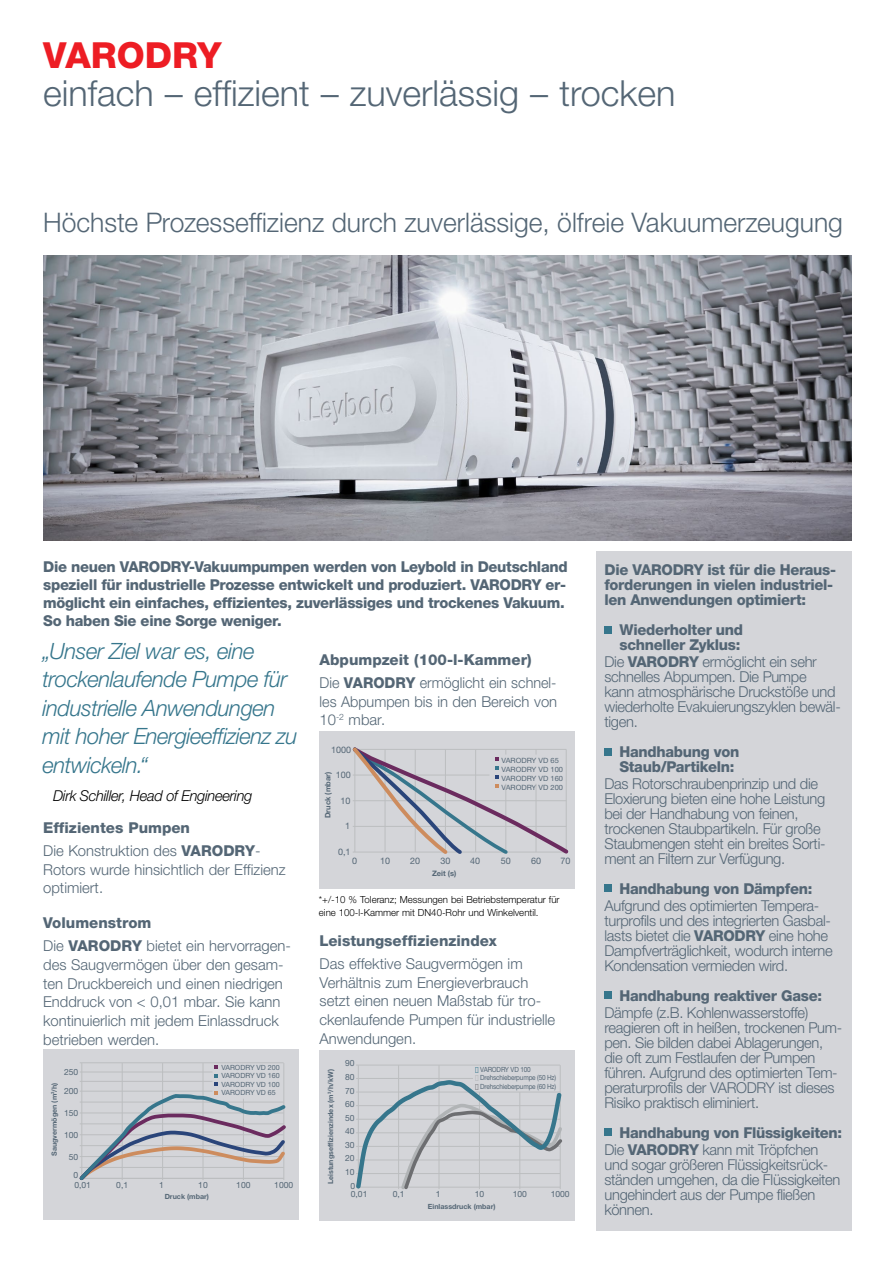
<style>
.page{position:relative;width:893px;height:1263px;background:#fff}
.page>*{position:absolute;margin:0;border:0;box-sizing:border-box;transform-origin:0 0}
.t1{font:300 36px "Helvetica Neue LTW1 G";color:#546675}
.t2{font:800 36px "Helvetica Neue LTW1 G";color:#ed1d24}
.t3{font:300 27px "Helvetica Neue LTW1 G";color:#546675}
.t4{font:italic 300 22.5px/28.5px "Helvetica Neue LTW1 G";letter-spacing:-.02em;color:#36768c}
.t5{font:300 15px/15px "Helvetica Neue LTW1 G";letter-spacing:-.02em;color:#546675}
.t6{font:800 15px/15px "Helvetica Neue LTW1 G";letter-spacing:-.02em;color:#546675}
.t7{font:300 15px/18.8px "Helvetica Neue LTW1 G";color:#546675}
.t8{font:800 15px/23px "Helvetica Neue LTW1 G";color:#546675}
.t9{font:300 15px/18.8px "Helvetica Neue LTW1 G";color:#546675;scale:.96 1}
.t10{font:italic 300 15px "Helvetica Neue LTW1 G";letter-spacing:-.02em;color:#000}
.t11{font:300 9.75px/13.5px "Helvetica Neue LTW1 G";color:#000}
.t12{font:9px "Helvetica Neue LT Std";color:#546675}
.t13{font:8.55px/10.1px "Helvetica Neue LT Std";color:#546675}
.t14{font:700 7.5px "Helvetica Neue LT Std";color:#546675}
.t15{font:7.2px/8.7px "Helvetica Neue LT Std";color:#546675;scale:1.04 1}
.t16{font:700 7.05px "Helvetica Neue LT Std";color:#546675}
.t17{font:7.05px/8.6px "Helvetica Neue LT Std";letter-spacing:-.025em;color:#546675;scale:.9 1}
.t18{font:7.05px/8.6px "Helvetica Neue LT Std";letter-spacing:-.025em;color:#546675;text-align:justify}
.s1{font-weight:300}
.s2{font-weight:800}
</style>
<div class="page">
<img style="left:43px;top:255px;width:808px;height:285px">
<div style="left:596px;top:552px;width:255px;height:679px;background:#d4d5d9"></div>
<div style="left:604px;top:626px;width:8px;height:7px;background:#36768c"></div>
<div style="left:604px;top:748px;width:8px;height:7px;background:#36768c"></div>
<div style="left:604px;top:885px;width:8px;height:7px;background:#36768c"></div>
<div style="left:604px;top:991px;width:8px;height:8px;background:#36768c"></div>
<div style="left:604px;top:1128px;width:8px;height:8px;background:#36768c"></div>
<div style="left:43px;top:1050px;width:255px;height:170px;background:#d4d5d9"></div>
<hr style="left:80px;top:1062px;width:204px;height:1px;background:#bcbec0">
<hr style="left:82px;top:1063px;width:1px;height:117px;background:#bcbec0">
<hr style="left:122px;top:1063px;width:1px;height:117px;background:#bcbec0">
<hr style="left:162px;top:1063px;width:1px;height:117px;background:#bcbec0">
<hr style="left:203px;top:1063px;width:1px;height:117px;background:#bcbec0">
<hr style="left:284px;top:1063px;width:1px;height:117px;background:#bcbec0">
<hr style="left:80px;top:1081px;width:133px;height:1px;background:#bcbec0">
<hr style="left:80px;top:1072px;width:133px;height:1px;background:#bcbec0">
<div style="left:320px;top:731px;width:255px;height:158px;background:#d4d5d9"></div>
<div style="left:320px;top:1050px;width:255px;height:170px;background:#d4d5d9"></div>
<hr style="left:560px;top:1065px;width:1px;height:124px;background:#bcbec0">
<hr style="left:356px;top:1065px;width:204px;height:1px;background:#bcbec0">
<svg style="left:352px;top:747px;width:217px;height:107px"></svg>
<svg style="left:79px;top:1083px;width:207px;height:98px"></svg>
<svg style="left:356px;top:1066px;width:206px;height:123px"></svg>
<h1 class="t2" style="left:43px;top:34px;width:180px">VARODRY</h1>
<h1 class="t1" style="left:43px;top:72px;width:634px">einfach – effizient – zuverlässig – trocken</h1>
<h2 class="t3" style="left:43px;top:206px;width:801px">Höchste Prozesseffizienz durch zuverlässige, ölfreie Vakuumerzeugung</h2>
<p class="t6" style="left:43px;top:558px;width:526px;line-height:18px">Die neuen VARODRY-Vakuumpumpen werden von Leybold in Deutschland speziell für industrielle Prozesse entwickelt und produziert. VARODRY er&shy;möglicht ein einfaches, effizientes, zuverlässiges und trockenes Vakuum.<br>So haben Sie eine Sorge weniger.</p>
<h3 class="t4" style="left:43px;top:636px;width:256px">„Unser Ziel war es, eine trockenlaufende Pumpe für industrielle Anwendungen mit hoher Energieeffizienz zu entwickeln.“</h3>
<p class="t10" style="left:53px;top:787px;width:201px">Dirk Schiller, Head of Engineering</p>
<p class="t8" style="left:320px;top:648px;width:239px">Abpumpzeit (100-l-Kammer)<br><span class="s1">Die</span> VARODRY <span class="s1">ermöglicht ein schnel-</span></p>
<p class="t9" style="left:320px;top:692px;width:249px">les Abpumpen bis in den Bereich von<br>10<sup>-2</sup> mbar.</p>
<p class="t12" style="left:331px;top:744px;width:22px">1000</p>
<p class="t12" style="left:336px;top:769px;width:17px">100</p>
<p class="t14" style="left:323px;top:818px;width:48px;rotate:-90deg">Druck (mbar)</p>
<p class="t12" style="left:340px;top:795px;width:12px">10</p>
<p class="t15" style="left:501px;top:756px;width:61px">VARODRY VD 65<br>VARODRY VD 100<br>VARODRY VD 160<br>VARODRY VD 200</p>
<p class="t8" style="left:43px;top:816px;width:219px">Effizientes Pumpen<br><span class="s1">Die Konstruktion des</span> VARODRY<span class="s1">-</span></p>
<p class="t7" style="left:43px;top:860px;width:244px">Rotors wurde hinsichtlich der Effizienz optimiert.</p>
<p class="t7" style="left:43px;top:911px;width:249px;line-height:23px"><span class="s2">Volumenstrom<br></span>Die <span class="s2">VARODRY</span> bietet ein hervorragen-</p>
<p class="t7" style="left:43px;top:955px;width:242px">des Saugvermögen über den gesam&shy;ten Druckbereich und einen niedrigen<br>Enddruck von &lt; 0,01 mbar. Sie kann kontinuierlich mit jedem Einlassdruck betrieben werden.</p>
<p class="t12" style="left:345px;top:820px;width:7px">1</p>
<p class="t12" style="left:338px;top:846px;width:14px">0,1</p>
<p class="t12" style="left:352px;top:855px;width:7px">0</p>
<p class="t12" style="left:380px;top:855px;width:12px">10</p>
<p class="t12" style="left:410px;top:855px;width:12px">20</p>
<p class="t12" style="left:440px;top:855px;width:12px">30</p>
<p class="t12" style="left:470px;top:855px;width:12px">40</p>
<p class="t12" style="left:501px;top:855px;width:12px">50</p>
<p class="t12" style="left:531px;top:855px;width:12px">60</p>
<p class="t12" style="left:560px;top:855px;width:12px">70</p>
<p class="t14" style="left:432px;top:869px;width:26px">Zeit (s)</p>
<p class="t11" style="left:319px;top:892px;width:242px">*+/-10 % Toleranz; Messungen bei Betriebstemperatur für eine 100-l-Kammer mit DN40-Rohr und Winkelventil.</p>
<p class="t8" style="left:320px;top:929px;width:179px">Leistungseffizienzindex</p>
<p class="t7" style="left:320px;top:954px;width:237px">Das effektive Saugvermögen im<br>Verhältnis zum Energieverbrauch setzt einen neuen Maßstab für tro&shy;ckenlaufende Pumpen für industrielle<br>Anwendungen.</p>
<p class="t13" style="left:64px;top:1066px;width:16px">250</p>
<p class="t13" style="left:64px;top:1107px;width:16px">150</p>
<p class="t13" style="left:69px;top:1151px;width:11px">50</p>
<p class="t16" style="left:50px;top:1156px;width:75px;rotate:-90deg">Saugvermögen (m<sup>3</sup>/h)</p>
<p class="t13" style="left:64px;top:1086px;width:16px">200</p>
<p class="t13" style="left:64px;top:1129px;width:16px">100</p>
<p class="t18" style="left:221px;top:1063px;width:60px">VARODRY VD 200<br>VARODRY VD 160<br>VARODRY VD 100<br>VARODRY VD 65</p>
<p class="t13" style="left:74px;top:1170px;width:19px">0<br>0,01</p>
<p class="t13" style="left:116px;top:1180px;width:13px">0,1</p>
<p class="t13" style="left:159px;top:1180px;width:6px">1</p>
<p class="t13" style="left:198px;top:1180px;width:11px">10</p>
<p class="t13" style="left:236px;top:1180px;width:16px">100</p>
<p class="t13" style="left:274px;top:1180px;width:21px">1000</p>
<p class="t16" style="left:165px;top:1192px;width:46px">Druck (mbar)</p>
<p class="t16" style="left:326px;top:1184px;width:116px;rotate:-90deg">Leistungseffizienzindex (m<sup>3</sup>/h/kW)</p>
<p class="t13" style="left:345px;top:1058px;width:11px">90</p>
<p class="t13" style="left:345px;top:1072px;width:11px">80</p>
<p class="t13" style="left:345px;top:1085px;width:11px">70</p>
<p class="t13" style="left:345px;top:1099px;width:11px">60</p>
<p class="t13" style="left:345px;top:1112px;width:11px">50</p>
<p class="t13" style="left:345px;top:1126px;width:11px">40</p>
<p class="t13" style="left:345px;top:1140px;width:11px">30</p>
<p class="t13" style="left:345px;top:1153px;width:11px">20</p>
<p class="t13" style="left:345px;top:1167px;width:11px">10</p>
<p class="t13" style="left:350px;top:1180px;width:6px">0</p>
<p class="t17" style="left:480px;top:1065px;width:86px">VARODRY VD 100<br>Drehschieberpumpe (50 Hz)<br>Drehschieberpumpe (60 Hz)</p>
<p class="t13" style="left:351px;top:1189px;width:18px">0,01</p>
<p class="t13" style="left:393px;top:1189px;width:13px">0,1</p>
<p class="t13" style="left:436px;top:1189px;width:6px">1</p>
<p class="t13" style="left:475px;top:1189px;width:11px">10</p>
<p class="t13" style="left:513px;top:1189px;width:16px">100</p>
<p class="t13" style="left:551px;top:1189px;width:21px">1000</p>
<p class="t16" style="left:428px;top:1202px;width:69px">Einlassdruck (mbar)</p>
<p class="t6" style="left:604px;top:562px;width:233px">Die VARODRY ist für die Heraus&shy;forderungen in vielen industriel&shy;len Anwendungen optimiert:</p>
<p class="t6" style="left:619px;top:622px;width:125px">Wiederholter und schneller Zyklus:</p>
<p class="t5" style="left:604px;top:654px;width:238px">Die <span class="s2">VARODRY</span> ermöglicht ein sehr schnelles Abpumpen. Die Pumpe<br>kann atmosphärische Druckstöße und wiederholte Evakuierungszyklen bewäl&shy;tigen.</p>
<p class="t6" style="left:619px;top:744px;width:121px">Handhabung von<br>Staub/Partikeln:</p>
<p class="t5" style="left:604px;top:776px;width:223px">Das Rotorschraubenprinzip und die Eloxierung bieten eine hohe Leistung bei der Handhabung von feinen, trockenen Staubpartikeln. Für große Staubmengen steht ein breites Sorti&shy;ment an Filtern zur Verfügung.</p>
<p class="t6" style="left:619px;top:881px;width:194px">Handhabung von Dämpfen:</p>
<p class="t5" style="left:604px;top:898px;width:230px">Aufgrund des optimierten Tempera&shy;turprofils und des integrierten Gasbal&shy;lasts bietet die <span class="s2">VARODRY</span> eine hohe Dampfverträglichkeit, wodurch interne Kondensation vermieden wird.</p>
<p class="t6" style="left:619px;top:988px;width:204px">Handhabung reaktiver Gase:</p>
<p class="t5" style="left:604px;top:1005px;width:239px">Dämpfe (z.B. Kohlenwasserstoffe) reagieren oft in heißen, trockenen Pum&shy;pen. Sie bilden dabei Ablagerungen, die oft zum Festlaufen der Pumpen führen. Aufgrund des optimierten Tem&shy;peraturprofils der VARODRY ist dieses Risiko praktisch eliminiert.</p>
<p class="t6" style="left:604px;top:1124px;width:239px;line-height:17.1px;text-indent:15px">Handhabung von Flüssigkeiten:<br><span class="s1">Die</span> VARODRY <span class="s1">kann mit Tröpfchen</span></p>
<p class="t5" style="left:604px;top:1157px;width:237px">und sogar größeren Flüssigkeitsrück&shy;ständen umgehen, da die Flüssigkeiten ungehindert aus der Pumpe fließen können.</p>
</div>
